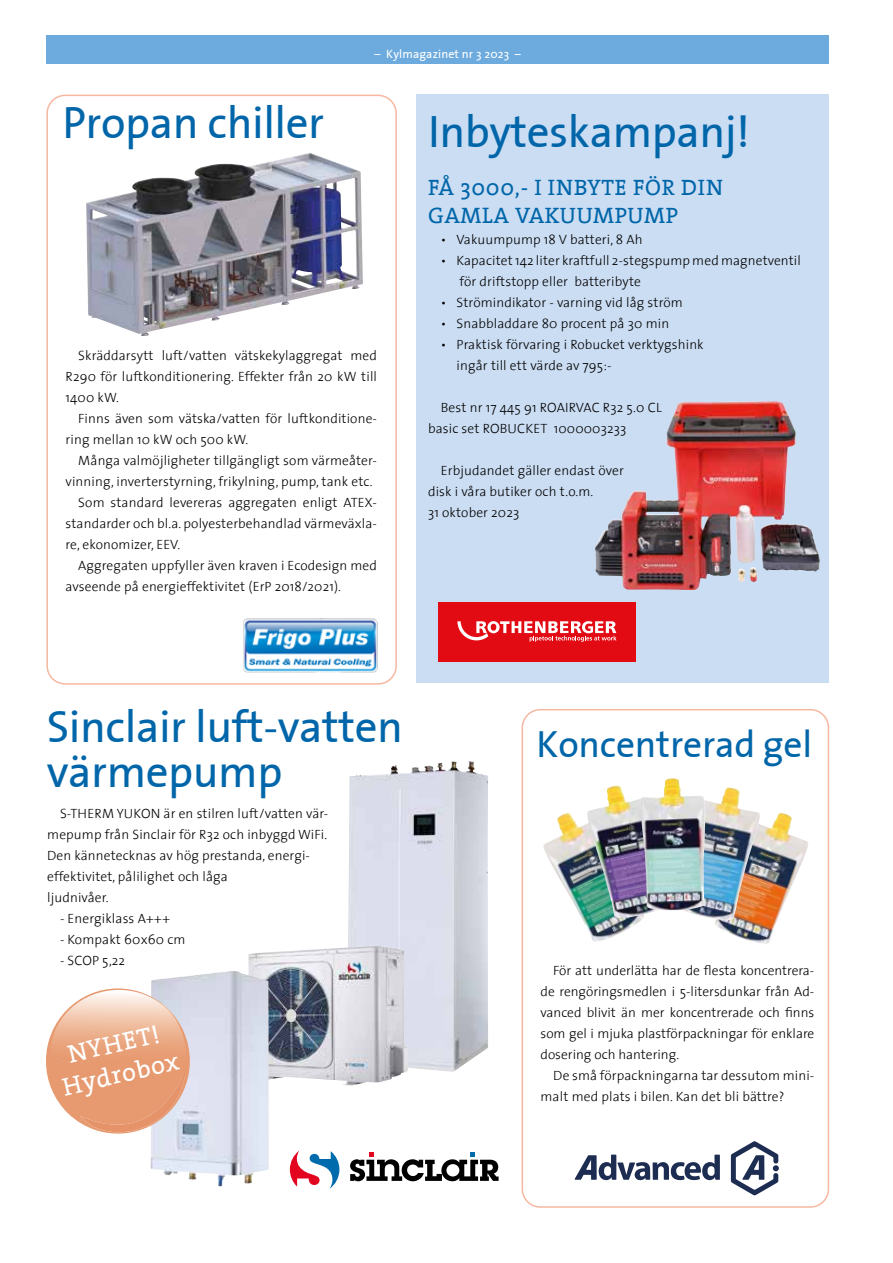
<style>
.page{position:relative;width:893px;height:1263px;background:#fff}
.page>*{position:absolute;margin:0;border:0;box-sizing:border-box;transform-origin:0 0}
.t1{font:45px/45px "The Sans Plain";letter-spacing:-.01em;color:#0066a9}
.t2{font:37.5px "The Sans Plain";letter-spacing:-.005em;color:#0066a9}
.t3{font:25.5px/30.6px "The Serif";color:#fff;text-align:center}
.t4{font:22.5px/27px "The Serif";letter-spacing:.03em;color:#0066a9}
.t5{font:300 13.5px/21px "The Sans";letter-spacing:.01em;color:#000}
.t6{font:12px "The Sans Plain";letter-spacing:.01em;color:#fff}
</style>
<div class="page">
<div style="left:522px;top:709px;width:307px;height:499px;border:2px solid #f7b7a1;border-radius:18px"></div>
<div style="left:46px;top:95px;width:351px;height:590px;border:2px solid #f7b7a1;border-radius:18px"></div>
<div style="left:47px;top:35px;width:782px;height:29px;background:#6dabde"></div>
<svg style="left:575px;top:1154px;width:145px;height:26px"></svg>
<svg style="left:731px;top:1141px;width:48px;height:54px"></svg>
<img style="left:543px;top:813px;width:100px;height:129px">
<img style="left:715px;top:813px;width:93px;height:131px">
<img style="left:686px;top:788px;width:75px;height:132px">
<img style="left:587px;top:786px;width:67px;height:132px">
<img style="left:640px;top:778px;width:65px;height:133px">
<div style="left:417px;top:95px;width:412px;height:588px;background:#cbddf3"></div>
<div style="left:438px;top:602px;width:197px;height:59px;background:#e30b13"></div>
<svg style="left:457px;top:621px;width:159px;height:21px"></svg>
<svg style="left:350px;top:1152px;width:149px;height:29px"></svg>
<svg style="left:290px;top:1150px;width:49px;height:39px"></svg>
<img style="left:348px;top:761px;width:140px;height:311px">
<img style="left:86px;top:153px;width:277px;height:183px">
<img style="left:243px;top:618px;width:135px;height:55px">
<img style="left:595px;top:401px;width:176px;height:189px">
<img style="left:248px;top:946px;width:160px;height:139px">
<img style="left:150px;top:971px;width:119px;height:216px">
<svg style="left:46px;top:988px;width:144px;height:145px;background:#eab79c"></svg>
<p class="t6" style="left:375px;top:44px;width:148px">– Kylmagazinet nr 3 2023 –</p>
<h1 class="t1" style="left:62px;top:99px;width:263px">Propan chiller</h1>
<p class="t5" style="left:66px;top:345px;width:313px;text-align:justify;text-indent:13px">Skräddarsytt luft/vatten vätskekylaggregat med R290 för luftkonditionering. Effekter från 20 kW till 1400 kW.</p>
<p class="t5" style="left:66px;top:408px;width:313px;text-indent:13px">Finns även som vätska/vatten för luftkonditione&shy;ring mellan 10 kW och 500 kW.</p>
<p class="t5" style="left:78px;top:450px;width:300px">Många valmöjligheter tillgängligt som värmeåter-</p>
<p class="t5" style="left:66px;top:471px;width:309px">vinning, inverterstyrning, frikylning, pump, tank etc.</p>
<p class="t5" style="left:78px;top:492px;width:300px">Som standard levereras aggregaten enligt ATEX-</p>
<p class="t5" style="left:66px;top:513px;width:313px">standarder och bl.a. polyesterbehandlad värmeväxla-</p>
<p class="t5" style="left:66px;top:534px;width:116px">re, ekonomizer, EEV.</p>
<p class="t5" style="left:78px;top:555px;width:300px">Aggregaten uppfyller även kraven i Ecodesign med</p>
<p class="t5" style="left:66px;top:576px;width:277px">avseende på energieffektivitet (ErP 2018/2021).</p>
<h1 class="t1" style="left:428px;top:108px;width:323px">Inbyteskampanj!</h1>
<h3 class="t4" style="left:428px;top:174px;width:296px">FÅ 3000,- I INBYTE FÖR DIN<br>GAMLA VAKUUMPUMP</h3>
<p class="t5" style="left:441px;top:228px;width:203px">• Vakuumpump 18 V batteri, 8 Ah</p>
<p class="t5" style="left:460px;top:249px;width:343px;text-indent:-19px">• Kapacitet 142 liter kraftfull 2-stegspump med magnetventil för driftstopp eller batteribyte</p>
<p class="t5" style="left:441px;top:291px;width:244px">• Strömindikator - varning vid låg ström</p>
<p class="t5" style="left:441px;top:312px;width:230px">• Snabbladdare 80 procent på 30 min</p>
<p class="t5" style="left:457px;top:333px;width:249px;text-indent:-16px">• Praktisk förvaring i Robucket verktygshink ingår till ett värde av 795:-</p>
<p class="t5" style="left:428px;top:396px;width:235px;text-indent:13px">Best nr 17 445 91 ROAIRVAC R32 5.0 CL basic set ROBUCKET 1000003233</p>
<p class="t5" style="left:428px;top:459px;width:197px;text-indent:13px">Erbjudandet gäller endast över disk i våra butiker och t.o.m.<br>31 oktober 2023</p>
<h1 class="t1" style="left:47px;top:702px;width:358px">Sinclair luft-vatten värmepump</h1>
<p class="t5" style="left:47px;top:802px;width:283px;text-indent:13px">S-THERM YUKON är en stilren luft/vatten vär&shy;mepump från Sinclair för R32 och inbyggd WiFi.<br>Den kännetecknas av hög prestanda, energi&shy;effektivitet, pålilighet och låga<br>ljudnivåer.</p>
<p class="t5" style="left:60px;top:907px;width:112px">- Energiklass A+++</p>
<p class="t5" style="left:60px;top:928px;width:127px">- Kompakt 60x60 cm</p>
<p class="t5" style="left:60px;top:949px;width:67px">- SCOP 5,22</p>
<h3 class="t3" style="left:52px;top:1042px;width:120px;rotate:-13deg">NYHET!<br>Hydrobox</h3>
<h2 class="t2" style="left:537px;top:713px;width:277px">Koncentrerad gel</h2>
<p class="t5" style="left:540px;top:959px;width:275px;text-align:justify;text-indent:13px">För att underlätta har de flesta koncentrera&shy;de rengöringsmedlen i 5-litersdunkar från Ad&shy;vanced blivit än mer koncentrerade och finns som gel i mjuka plastförpackningar för enklare dosering och hantering.</p>
<p class="t5" style="left:540px;top:1064px;width:275px;text-indent:13px">De små förpackningarna tar dessutom mini&shy;malt med plats i bilen. Kan det bli bättre?</p>
</div>
